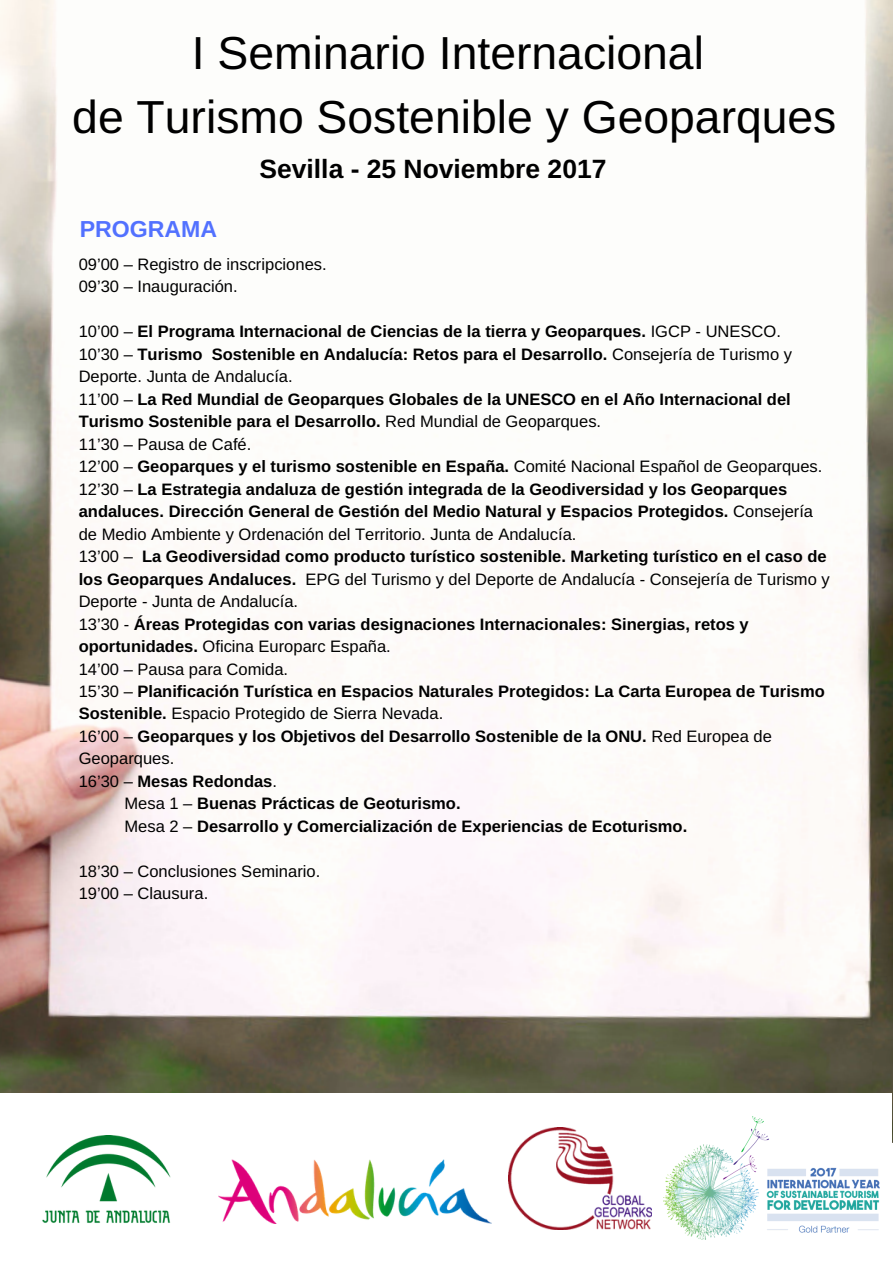
<style>
.page{position:relative;width:893px;height:1263px;background:#fff}
.page>*{position:absolute;margin:0;border:0;box-sizing:border-box;transform-origin:0 0}
.t1{font:46.35px/64.1px "Arimo";color:#000;text-align:center}
.t2{font:700 26.4px "Arimo";color:#000}
.t3{font:700 23.1px "Arimo";color:#5271ff}
.t4{font:700 16.5px "Arimo";color:#000}
.t5{font:16.5px/22.5px "Arimo";color:#000}
.s1{font-weight:400}
.s2{font-weight:700}
</style>
<div class="page">
<img style="left:0;top:0;width:892px;height:1093px">
<img style="left:42px;top:1135px;width:129px;height:88px">
<img style="left:218px;top:1159px;width:273px;height:64px">
<img style="left:663px;top:1116px;width:216px;height:124px">
<img style="left:508px;top:1127px;width:143px;height:103px">
<h1 class="t1" style="left:72px;top:20px;width:765px">I Seminario Internacional<br>de Turismo Sostenible y Geoparques</h1>
<h2 class="t2" style="left:259px;top:154px;width:348px">Sevilla - 25 Noviembre 2017</h2>
<h3 class="t3" style="left:80px;top:216px;width:139px">PROGRAMA</h3>
<p class="t5" style="left:79px;top:253px;width:249px">09’00 – Registro de inscripciones.<br>09’30 – Inauguración.</p>
<p class="t4" style="left:79px;top:322px;width:703px"><span class="s1">10’00 –</span> El Programa Internacional de Ciencias de la tierra y Geoparques. <span class="s1">IGCP - UNESCO.</span></p>
<p class="t4" style="left:79px;top:345px;width:714px"><span class="s1">10’30 –</span> Turismo Sostenible en Andalucía: Retos para el Desarrollo. <span class="s1">Consejería de Turismo y</span></p>
<p class="t5" style="left:79px;top:365px;width:215px">Deporte. Junta de Andalucía.</p>
<p class="t4" style="left:79px;top:390px;width:713px"><span class="s1">11’00 –</span> La Red Mundial de Geoparques Globales de la UNESCO en el Año Internacional del</p>
<p class="t4" style="left:79px;top:412px;width:524px">Turismo Sostenible para el Desarrollo. <span class="s1">Red Mundial de Geoparques.</span></p>
<p class="t5" style="left:79px;top:433px;width:174px">11’30 – Pausa de Café.</p>
<p class="t5" style="left:79px;top:455px;width:745px">12’00 – <span class="s2">Geoparques y el turismo sostenible en España.</span> Comité Nacional Español de Geoparques.</p>
<p class="t4" style="left:79px;top:480px;width:710px"><span class="s1">12’30 –</span> La Estrategia andaluza de gestión integrada de la Geodiversidad y los Geoparques</p>
<p class="t4" style="left:79px;top:502px;width:736px">andaluces. Dirección General de Gestión del Medio Natural y Espacios Protegidos. <span class="s1">Consejería</span></p>
<p class="t5" style="left:79px;top:523px;width:499px">de Medio Ambiente y Ordenación del Territorio. Junta de Andalucía.</p>
<p class="t4" style="left:79px;top:547px;width:749px"><span class="s1">13’00 –</span> La Geodiversidad como producto turístico sostenible. Marketing turístico en el caso de</p>
<p class="t5" style="left:79px;top:568px;width:752px"><span class="s2">los Geoparques Andaluces.</span> EPG del Turismo y del Deporte de Andalucía - Consejería de Turismo y</p>
<p class="t5" style="left:79px;top:590px;width:221px">Deporte - Junta de Andalucía.</p>
<p class="t4" style="left:79px;top:615px;width:671px"><span class="s1">13’30 -</span> Áreas Protegidas con varias designaciones Internacionales: Sinergias, retos y</p>
<p class="t5" style="left:79px;top:635px;width:313px"><span class="s2">oportunidades.</span> Oficina Europarc España.</p>
<p class="t5" style="left:79px;top:657px;width:211px">14’00 – Pausa para Comida.</p>
<p class="t4" style="left:79px;top:682px;width:747px"><span class="s1">15’30 –</span> Planificación Turística en Espacios Naturales Protegidos: La Carta Europea de Turismo</p>
<p class="t5" style="left:79px;top:702px;width:366px"><span class="s2">Sostenible.</span> Espacio Protegido de Sierra Nevada.</p>
<p class="t4" style="left:79px;top:727px;width:694px"><span class="s1">16’00 –</span> Geoparques y los Objetivos del Desarrollo Sostenible de la ONU. <span class="s1">Red Europea de</span></p>
<p class="t5" style="left:79px;top:747px;width:97px">Geoparques.</p>
<p class="t4" style="left:79px;top:772px;width:200px"><span class="s1">16’30 –</span> Mesas Redondas<span class="s1">.</span></p>
<p class="t4" style="left:124px;top:794px;width:337px"><span class="s1">Mesa 1 –</span> Buenas Prácticas de Geoturismo.</p>
<p class="t4" style="left:124px;top:817px;width:564px"><span class="s1">Mesa 2 –</span> Desarrollo y Comercialización de Experiencias de Ecoturismo.</p>
<p class="t5" style="left:79px;top:860px;width:243px">18’30 – Conclusiones Seminario.<br>19’00 – Clausura.</p>
</div>
